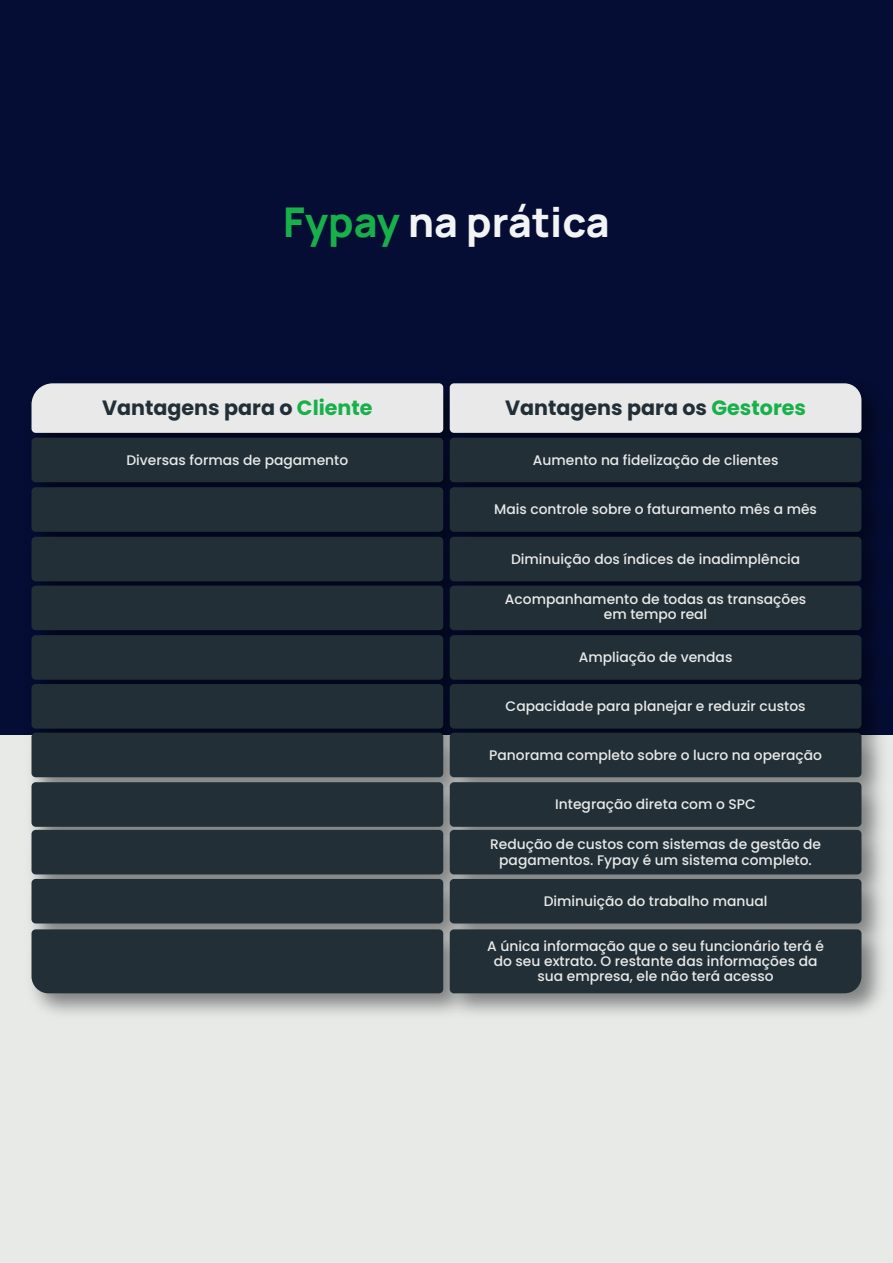
<style>
.page{position:relative;width:893px;height:1263px;background:#e8eae8}
.page>*{position:absolute;margin:0;border:0;box-sizing:border-box;transform-origin:0 0}
.t1{font:800 40.95px "Manrope";color:#f2f3f4}
.t2{font:700 20.7px "Poppins";color:#222f37}
.t3{font:500 13.8px/15.3px "Poppins";color:#e8e9e8;text-align:center}
.s1{color:#18b04b}
</style>
<div class="page">
<div style="left:0;top:0;width:893px;height:734px;background:#050d34"></div>
<img style="left:19px;top:386px;width:874px;height:628px">
<div style="left:32px;top:438px;width:411px;height:44px;background:#222f37;border-radius:4px"></div>
<div style="left:450px;top:438px;width:411px;height:44px;background:#222f37;border-radius:4px"></div>
<div style="left:32px;top:487px;width:411px;height:45px;background:#222f37;border-radius:4px"></div>
<div style="left:450px;top:487px;width:411px;height:45px;background:#222f37;border-radius:4px"></div>
<div style="left:32px;top:537px;width:411px;height:44px;background:#222f37;border-radius:4px"></div>
<div style="left:450px;top:537px;width:411px;height:44px;background:#222f37;border-radius:4px"></div>
<div style="left:32px;top:586px;width:411px;height:44px;background:#222f37;border-radius:4px"></div>
<div style="left:450px;top:586px;width:411px;height:44px;background:#222f37;border-radius:4px"></div>
<div style="left:32px;top:635px;width:411px;height:45px;background:#222f37;border-radius:4px"></div>
<div style="left:450px;top:635px;width:411px;height:45px;background:#222f37;border-radius:4px"></div>
<div style="left:32px;top:684px;width:411px;height:45px;background:#222f37;border-radius:4px"></div>
<div style="left:450px;top:684px;width:411px;height:45px;background:#222f37;border-radius:4px"></div>
<div style="left:32px;top:733px;width:411px;height:44px;background:#222f37;border-radius:4px"></div>
<div style="left:450px;top:733px;width:411px;height:44px;background:#222f37;border-radius:4px"></div>
<div style="left:32px;top:782px;width:411px;height:45px;background:#222f37;border-radius:4px"></div>
<div style="left:450px;top:782px;width:411px;height:45px;background:#222f37;border-radius:4px"></div>
<div style="left:32px;top:830px;width:411px;height:44px;background:#222f37;border-radius:4px"></div>
<div style="left:450px;top:830px;width:411px;height:44px;background:#222f37;border-radius:4px"></div>
<div style="left:32px;top:879px;width:411px;height:44px;background:#222f37;border-radius:4px"></div>
<div style="left:450px;top:879px;width:411px;height:44px;background:#222f37;border-radius:4px"></div>
<div style="left:32px;top:929px;width:411px;height:64px;background:#222f37"></div>
<div style="left:450px;top:929px;width:411px;height:64px;background:#222f37"></div>
<div style="left:32px;top:383px;width:411px;height:50px;background:#e8e9e8"></div>
<div style="left:450px;top:383px;width:411px;height:50px;background:#e8e9e8"></div>
<h1 class="t1" style="left:283px;top:186px;width:328px"><span class="s1">Fypay</span> na prática</h1>
<h2 class="t2" style="left:102px;top:395px;width:272px">Vantagens para o <span class="s1">Cliente</span></h2>
<h2 class="t2" style="left:505px;top:395px;width:303px">Vantagens para os <span class="s1">Gestores</span></h2>
<p class="t3" style="left:126px;top:453px;width:223px">Diversas formas de pagamento</p>
<p class="t3" style="left:533px;top:453px;width:247px">Aumento na fidelização de clientes</p>
<p class="t3" style="left:494px;top:501px;width:324px">Mais controle sobre o faturamento mês a mês</p>
<p class="t3" style="left:511px;top:552px;width:291px">Diminuição dos índices de inadimplência</p>
<p class="t3" style="left:505px;top:591px;width:303px">Acompanhamento de todas as transações em tempo real</p>
<p class="t3" style="left:579px;top:650px;width:155px">Ampliação de vendas</p>
<p class="t3" style="left:506px;top:699px;width:301px">Capacidade para planejar e reduzir custos</p>
<p class="t3" style="left:489px;top:747px;width:334px">Panorama completo sobre o lucro na operação</p>
<p class="t3" style="left:555px;top:797px;width:202px">Integração direta com o SPC</p>
<p class="t3" style="left:490px;top:837px;width:333px">Redução de custos com sistemas de gestão de pagamentos. Fypay é um sistema completo.</p>
<p class="t3" style="left:544px;top:893px;width:225px">Diminuição do trabalho manual</p>
<p class="t3" style="left:487px;top:938px;width:338px">A única informação que o seu funcionário terá é do seu extrato. O restante das informações da sua empresa, ele não terá acesso</p>
</div>
